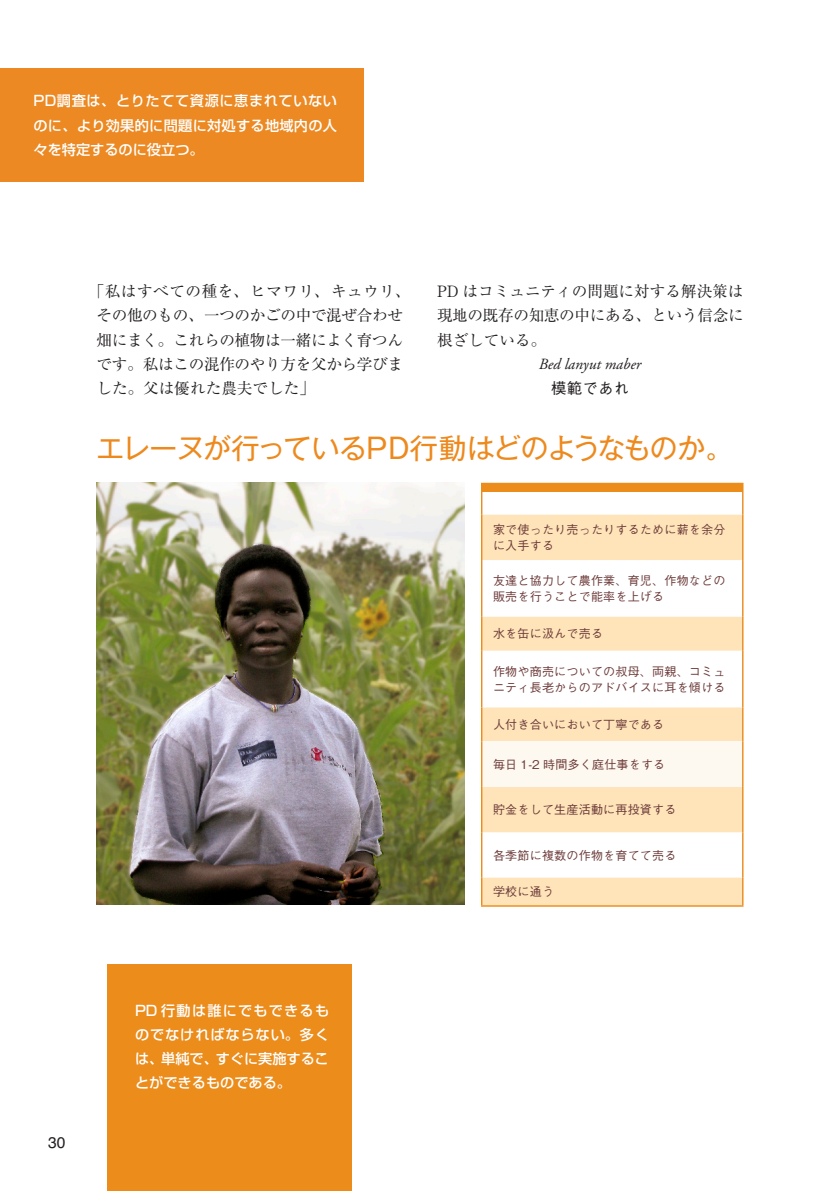
<style>
.page{position:relative;width:840px;height:1191px;background:#fff}
.page>*{position:absolute;margin:0;border:0;box-sizing:border-box;transform-origin:0 0}
.t1{font:28.4px "Gothic MB101 Pro";letter-spacing:-.045em;color:#ed891d}
.t2{font:15.6px/24px "Ryumin Pro";letter-spacing:-.02em;color:#231f20}
.t3{font:italic 15.6px "Adobe Garamond Pro";color:#231f20}
.t4{font:500 15.6px "Gothic BBB Pro";color:#231f20}
.t5{font:15.6px "Helvetica";color:#231f20}
.t6{font:500 14.2px/24px "Shin Go Pro";letter-spacing:.02em;color:#fff;text-align:justify}
.t7{font:500 12px/15.6px "Gothic BBB Pro";letter-spacing:.015em;color:#6d3b3a}
</style>
<div class="page">
<div style="left:481px;top:483px;width:261px;height:9px;background:#eb8c1b"></div>
<svg style="left:482px;top:514px;width:259px;height:137px"></svg>
<svg style="left:482px;top:707px;width:259px;height:198px;fill:#fee4b8"></svg>
<div style="left:481px;top:741px;width:261px;height:46px;background:#fef9f0"></div>
<hr style="left:480px;top:483px;width:263px;height:1px;background:#eb8c1b">
<hr style="left:480px;top:492px;width:2px;height:22px;background:#eb8c1b">
<hr style="left:741px;top:492px;width:2px;height:22px;background:#eb8c1b">
<hr style="left:480px;top:514px;width:2px;height:46px;background:#eb8c1b">
<hr style="left:741px;top:514px;width:2px;height:46px;background:#eb8c1b">
<hr style="left:480px;top:560px;width:2px;height:57px;background:#eb8c1b">
<hr style="left:741px;top:560px;width:2px;height:57px;background:#eb8c1b">
<hr style="left:480px;top:617px;width:2px;height:34px;background:#eb8c1b">
<hr style="left:741px;top:617px;width:2px;height:34px;background:#eb8c1b">
<hr style="left:480px;top:651px;width:2px;height:56px;background:#eb8c1b">
<hr style="left:741px;top:651px;width:2px;height:56px;background:#eb8c1b">
<hr style="left:480px;top:707px;width:2px;height:34px;background:#eb8c1b">
<hr style="left:741px;top:707px;width:2px;height:34px;background:#eb8c1b">
<hr style="left:480px;top:741px;width:2px;height:46px;background:#eb8c1b">
<hr style="left:741px;top:741px;width:2px;height:46px;background:#eb8c1b">
<hr style="left:480px;top:787px;width:2px;height:45px;background:#eb8c1b">
<hr style="left:741px;top:787px;width:2px;height:45px;background:#eb8c1b">
<hr style="left:480px;top:832px;width:2px;height:45px;background:#eb8c1b">
<hr style="left:741px;top:832px;width:2px;height:45px;background:#eb8c1b">
<hr style="left:480px;top:877px;width:2px;height:28px;background:#eb8c1b">
<hr style="left:741px;top:877px;width:2px;height:28px;background:#eb8c1b">
<hr style="left:480px;top:905px;width:263px;height:1px;background:#eb8c1b">
<img style="left:96px;top:483px;width:368px;height:421px">
<div style="left:108px;top:964px;width:243px;height:227px;background:#eb8c1b"></div>
<div style="left:0;top:68px;width:363px;height:113px;background:#ec8922"></div>
<p class="t6" style="left:33px;top:87px;width:305px">PD調査は、とりたてて資源に恵まれていないのに、より効果的に問題に対処する地域内の人々を特定するのに役立つ。</p>
<p class="t2" style="left:96px;top:278px;width:315px;text-indent:-8px">「私はすべての種を、ヒマワリ、キュウリ、その他のもの、一つのかごの中で混ぜ合わせ畑にまく。これらの植物は一緒によく育つんです。私はこの混作のやり方を父から学びました。父は優れた農夫でした」</p>
<p class="t2" style="left:437px;top:278px;width:308px;text-align:justify">PD はコミュニティの問題に対する解決策は現地の既存の知恵の中にある、という信念に根ざしている。</p>
<p class="t3" style="left:538px;top:354px;width:104px">Bed lanyut maber</p>
<p class="t4" style="left:551px;top:375px;width:79px">模範であれ</p>
<p class="t1" style="left:96px;top:424px;width:638px">エレーヌが行っているPD行動はどのようなものか。</p>
<p class="t5" style="left:48px;top:1128px;width:19px">30</p>
<p class="t6" style="left:135px;top:997px;width:195px">PD 行動は誰にでもできるものでなければならない。多くは、単純で、すぐに実施することができるものである。</p>
<p class="t7" style="left:493px;top:520px;width:234px">家で使ったり売ったりするために薪を余分に入手する</p>
<p class="t7" style="left:493px;top:571px;width:234px">友達と協力して農作業、育児、作物などの販売を行うことで能率を上げる</p>
<p class="t7" style="left:493px;top:624px;width:111px">水を缶に汲んで売る</p>
<p class="t7" style="left:493px;top:662px;width:234px">作物や商売についての叔母、両親、コミュニティ長老からのアドバイスに耳を傾ける</p>
<p class="t7" style="left:493px;top:715px;width:173px">人付き合いにおいて丁寧である</p>
<p class="t7" style="left:493px;top:755px;width:174px">毎日 1-2 時間多く庭仕事をする</p>
<p class="t7" style="left:493px;top:800px;width:185px">貯金をして生産活動に再投資する</p>
<p class="t7" style="left:493px;top:845px;width:185px">各季節に複数の作物を育てて売る</p>
<p class="t7" style="left:493px;top:882px;width:62px">学校に通う</p>
</div>
